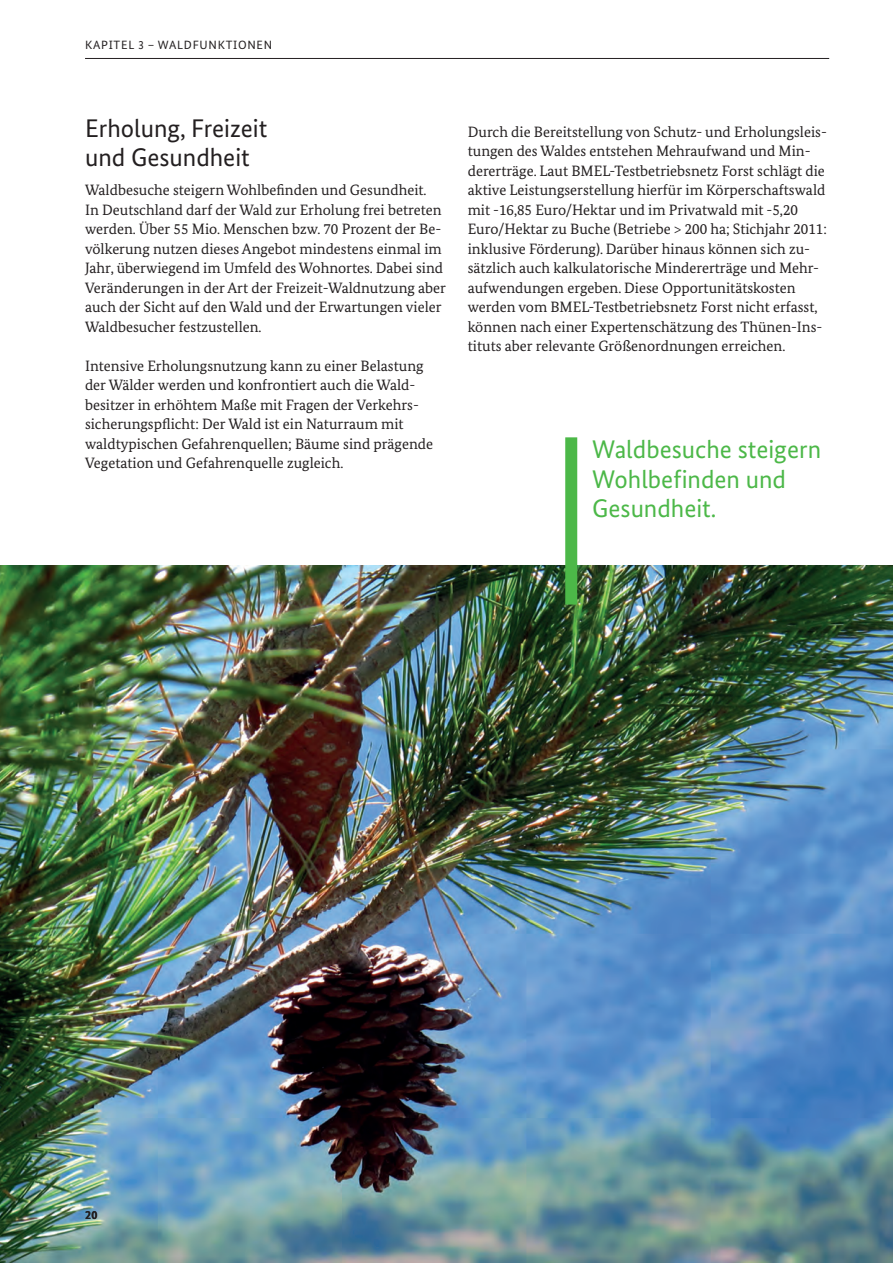
<style>
.page{position:relative;width:893px;height:1263px;background:#fff}
.page>*{position:absolute;margin:0;border:0;box-sizing:border-box;transform-origin:0 0}
.t1{font:25.5px/29.2px "Bundes Sans";color:#4cb848}
.t2{font:25.5px/29.2px "Bundes Sans";color:#231f20}
.t3{font:15px/19.5px "Bundes Serif";color:#231f20}
.t4{font:12px "Bundes Sans";letter-spacing:.06em;color:#231f20}
.t5{font:700 12px "Bundes Sans";color:#231f20}
</style>
<div class="page">
<hr style="left:85px;top:58px;width:744px;height:1px;background:#231f20">
<img style="left:0;top:566px;width:893px;height:697px">
<div style="left:565px;top:437px;width:12px;height:168px;background:#4cb848"></div>
<p class="t4" style="left:85px;top:37px;width:189px">KAPITEL 3 – WALDFUNKTIONEN</p>
<h1 class="t2" style="left:85px;top:113px;width:184px">Erholung, Freizeit und Gesundheit</h1>
<p class="t3" style="left:85px;top:180px;width:362px">Waldbesuche steigern Wohlbefinden und Gesundheit.<br>In Deutschland darf der Wald zur Erholung frei betreten werden. Über 55 Mio. Menschen bzw. 70 Prozent der Be&shy;völkerung nutzen dieses Angebot mindestens einmal im Jahr, überwiegend im Umfeld des Wohnortes. Dabei sind Veränderungen in der Art der Freizeit-Waldnutzung aber auch der Sicht auf den Wald und der Erwartungen vieler Waldbesucher festzustellen.</p>
<p class="t3" style="left:85px;top:355px;width:350px">Intensive Erholungsnutzung kann zu einer Belastung der Wälder werden und konfrontiert auch die Wald&shy;besitzer in erhöhtem Maße mit Fragen der Verkehrs&shy;sicherungspflicht: Der Wald ist ein Naturraum mit waldtypischen Gefahrenquellen; Bäume sind prägende Vegetation und Gefahrenquelle zugleich.</p>
<p class="t3" style="left:468px;top:121px;width:361px">Durch die Bereitstellung von Schutz- und Erholungsleis&shy;tungen des Waldes entstehen Mehraufwand und Min&shy;dererträge. Laut BMEL-Testbetriebsnetz Forst schlägt die aktive Leistungserstellung hierfür im Körperschaftswald mit -16,85 Euro/Hektar und im Privatwald mit -5,20<br>Euro/Hektar zu Buche (Betriebe &gt; 200 ha; Stichjahr 2011: inklusive Förderung). Darüber hinaus können sich zu&shy;sätzlich auch kalkulatorische Mindererträge und Mehr&shy;aufwendungen ergeben. Diese Opportunitätskosten werden vom BMEL-Testbetriebsnetz Forst nicht erfasst, können nach einer Expertenschätzung des Thünen-Ins&shy;tituts aber relevante Größenordnungen erreichen.</p>
<h1 class="t1" style="left:592px;top:435px;width:230px">Waldbesuche steigern<br>Wohlbefinden und<br>Gesundheit.</h1>
<p class="t5" style="left:85px;top:1207px;width:14px">20</p>
</div>
